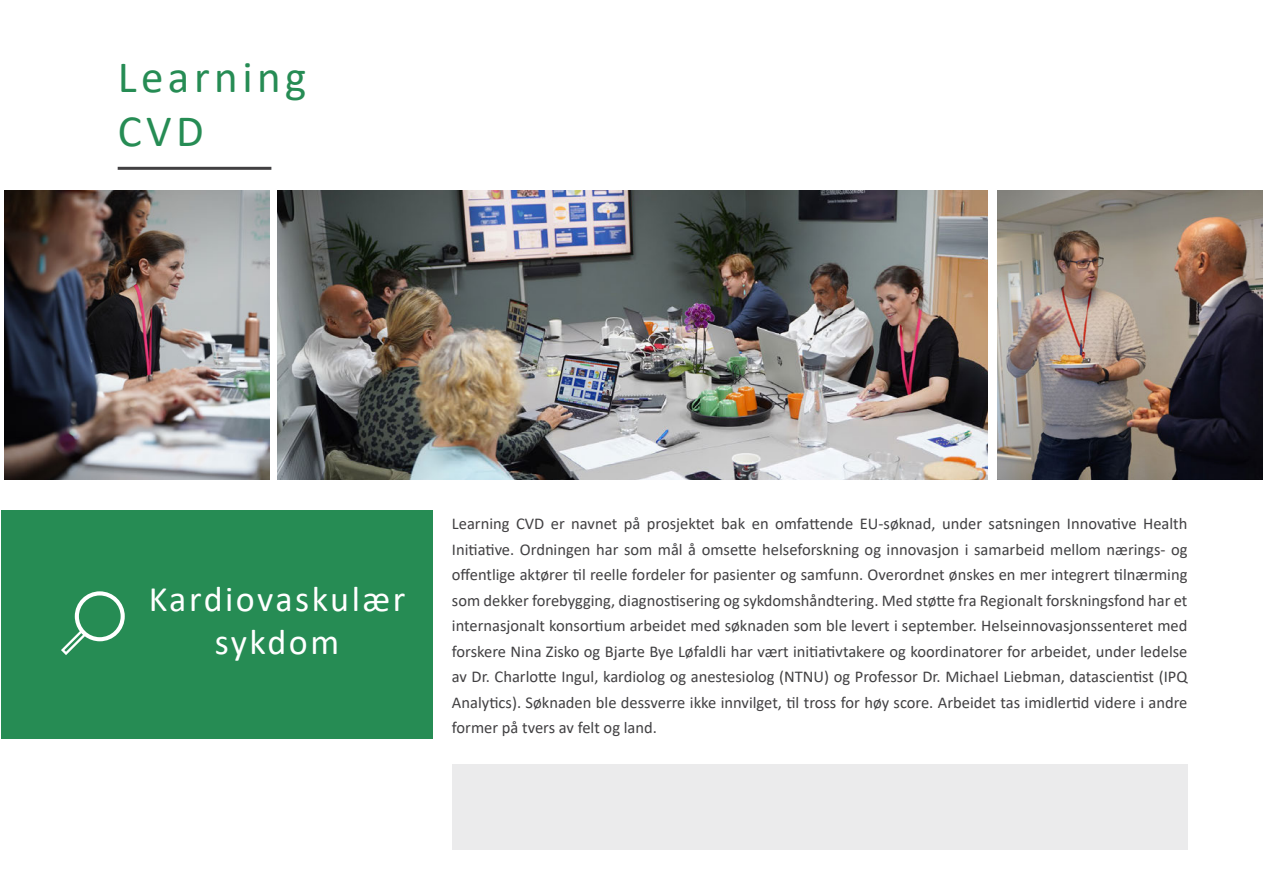
<style>
.page{position:relative;width:1263px;height:893px;background:#fff}
.page>*{position:absolute;margin:0;border:0;box-sizing:border-box;transform-origin:0 0}
.t1{font:45px/54px "Calibri";letter-spacing:.1em;color:#268c54}
.t2{font:36px/43.2px "Calibri";letter-spacing:.07em;color:#fff;text-align:center}
.t3{font:16.5px/25.5px "Calibri";color:#414042;text-align:justify}
</style>
<div class="page">
<div style="left:452px;top:764px;width:735px;height:85px;background:#ebebec"></div>
<hr style="left:118px;top:167px;width:153px;height:3px;background:#414042">
<img style="left:278px;top:191px;width:710px;height:288px">
<img style="left:4px;top:191px;width:265px;height:288px">
<img style="left:997px;top:191px;width:265px;height:288px">
<div style="left:1px;top:510px;width:432px;height:229px;background:#268c54"></div>
<svg style="left:61px;top:591px;width:64px;height:64px"></svg>
<h1 class="t1" style="left:118px;top:49px;width:190px">Learning<br>CVD</h1>
<h2 class="t2" style="left:149px;top:577px;width:258px">Kardiovaskulær sykdom</h2>
<p class="t3" style="left:452px;top:510px;width:737px">Learning CVD er navnet på prosjektet bak en omfattende EU-søknad, under satsningen Innovative Health Initiative. Ordningen har som mål å omsette helseforskning og innovasjon i samarbeid mellom nærings- og offentlige aktører til reelle fordeler for pasienter og samfunn. Overordnet ønskes en mer integrert tilnærming som dekker forebygging, diagnostisering og sykdomshåndtering. Med støtte fra Regionalt forskningsfond har et internasjonalt konsortium arbeidet med søknaden som ble levert i september. Helseinnovasjonssenteret med forskere Nina Zisko og Bjarte Bye Løfaldli har vært initiativtakere og koordinatorer for arbeidet, under ledelse av Dr. Charlotte Ingul, kardiolog og anestesiolog (NTNU) og Professor Dr. Michael Liebman, datascientist (IPQ Analytics). Søknaden ble dessverre ikke innvilget, til tross for høy score. Arbeidet tas imidlertid videre i andre former på tvers av felt og land.</p>
</div>
